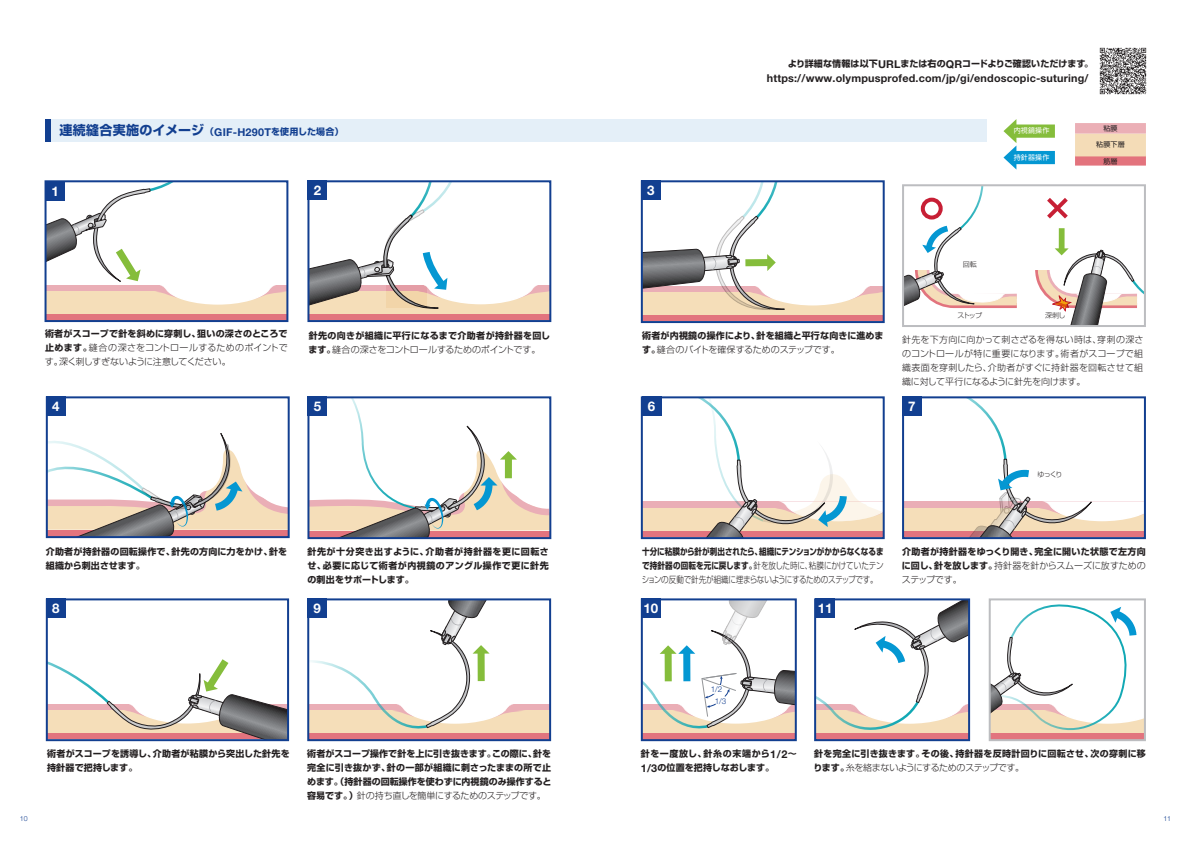
<style>
.page{position:relative;width:1191px;height:842px;background:#fff}
.page>*{position:absolute;margin:0;border:0;box-sizing:border-box;transform-origin:0 0}
.t1{font:700 13.3px "Helvetica Neue LT Std";color:#fff}
.t2{font:700 13px "Shin Go Pro";letter-spacing:.025em;color:#123f90}
.t3{font:700 10.8px "Helvetica Neue LT Std";letter-spacing:.015em;color:#231f20}
.t4{font:700 9px/14px "Shin Go Pro";letter-spacing:.025em;color:#231f20}
.t5{font:300 9px/14px "Shin Go Pro";letter-spacing:-.015em;color:#231f20;text-align:justify}
.t6{font:300 9px/14px "Shin Go Pro";letter-spacing:-.015em;color:#231f20;text-align:justify;scale:.84 1}
.t7{font:700 9px/14px "Shin Go Pro";letter-spacing:.045em;color:#231f20}
.t8{font:700 9px "Shin Go Pro";letter-spacing:.005em;color:#231f20}
.t9{font:300 8.1px/11.2px "Helvetica Neue LT Std";color:#123f90;text-align:center}
.t10{font:300 7px "Shin Go Pro";letter-spacing:-.125em;color:#231f20}
.t11{font:7px "Shin Go Pro";letter-spacing:.025em;color:#fff}
.t12{font:7px "Shin Go Pro";letter-spacing:.025em;color:#231f20}
.t13{font:300 7px "Helvetica Neue LT Std";color:#123f90}
.s1{font-family:"Helvetica Neue LT Std";font-size:10.8px}
.s2{font-size:9px}
.s3{font-weight:700}
.s4{font-weight:300}
</style>
<div class="page">
<div style="left:45px;top:119px;width:941px;height:23px;background:#e4eff8"></div>
<div style="left:45px;top:119px;width:6px;height:23px;background:#123f90"></div>
<div style="left:1011px;top:125px;width:44px;height:13px;background:#85bd3b"></div>
<div style="left:1011px;top:151px;width:44px;height:13px;background:#0497d2"></div>
<svg style="left:1003px;top:119px;width:13px;height:50px"></svg>
<svg style="left:1075px;top:123px;width:71px;height:43px;background:#eebbab"></svg>
<svg style="left:310px;top:183px;width:238px;height:136px"></svg>
<div style="left:307px;top:180px;width:244px;height:142px;border:2px solid #123f90"></div>
<div style="left:307px;top:180px;width:20px;height:20px;background:#123f90"></div>
<div style="left:642px;top:315px;width:241px;height:6px;background:#e2747e"></div>
<div style="left:642px;top:293px;width:241px;height:22px;background:#f5deb9"></div>
<svg style="left:644px;top:183px;width:237px;height:127px"></svg>
<div style="left:641px;top:180px;width:243px;height:143px;border:2px solid #123f90"></div>
<div style="left:641px;top:180px;width:19px;height:20px;background:#123f90"></div>
<svg style="left:991px;top:604px;width:152px;height:134px"></svg>
<div style="left:988px;top:598px;width:158px;height:143px;border:2px solid #bcbdc0"></div>
<div style="left:815px;top:733px;width:154px;height:6px;background:#e2747e"></div>
<svg style="left:817px;top:601px;width:150px;height:132px"></svg>
<div style="left:814px;top:598px;width:156px;height:143px;border:2px solid #123f90"></div>
<div style="left:815px;top:598px;width:20px;height:20px;background:#123f90"></div>
<div style="left:642px;top:733px;width:154px;height:6px;background:#e2747e"></div>
<svg style="left:644px;top:601px;width:150px;height:132px"></svg>
<div style="left:641px;top:598px;width:156px;height:143px;border:2px solid #123f90"></div>
<div style="left:641px;top:598px;width:19px;height:20px;background:#123f90"></div>
<svg style="left:49px;top:659px;width:237px;height:79px"></svg>
<div style="left:46px;top:598px;width:243px;height:143px;border:2px solid #123f90"></div>
<div style="left:46px;top:598px;width:20px;height:20px;background:#123f90"></div>
<div style="left:308px;top:733px;width:242px;height:6px;background:#e2747e"></div>
<svg style="left:310px;top:601px;width:238px;height:132px"></svg>
<div style="left:307px;top:598px;width:244px;height:143px;border:2px solid #123f90"></div>
<div style="left:307px;top:598px;width:20px;height:20px;background:#123f90"></div>
<svg style="left:48px;top:183px;width:237px;height:136px"></svg>
<div style="left:45px;top:180px;width:243px;height:142px;border:2px solid #123f90"></div>
<svg style="left:1047px;top:198px;width:21px;height:21px"></svg>
<div style="left:1058px;top:228px;width:6px;height:21px;background:#85bd3b"></div>
<svg style="left:1035px;top:248px;width:108px;height:76px"></svg>
<svg style="left:905px;top:187px;width:112px;height:121px"></svg>
<div style="left:902px;top:184px;width:244px;height:143px;border:2px solid #bcbdc0"></div>
<svg style="left:310px;top:399px;width:238px;height:137px"></svg>
<div style="left:307px;top:396px;width:244px;height:143px;border:2px solid #123f90"></div>
<svg style="left:49px;top:433px;width:238px;height:102px"></svg>
<div style="left:46px;top:396px;width:244px;height:142px;border:2px solid #123f90"></div>
<div style="left:46px;top:396px;width:20px;height:20px;background:#123f90"></div>
<div style="left:307px;top:396px;width:20px;height:20px;background:#123f90"></div>
<svg style="left:644px;top:399px;width:237px;height:137px"></svg>
<div style="left:641px;top:396px;width:243px;height:143px;border:2px solid #123f90"></div>
<div style="left:641px;top:396px;width:20px;height:20px;background:#123f90"></div>
<svg style="left:905px;top:399px;width:238px;height:137px"></svg>
<div style="left:902px;top:396px;width:244px;height:143px;border:2px solid #123f90"></div>
<div style="left:902px;top:396px;width:20px;height:20px;background:#123f90"></div>
<img style="left:1099px;top:47px;width:48px;height:48px">
<p class="t8" style="left:788px;top:57px;width:307px">より詳細な情報は以下<span class="s1">URL</span>または右の<span class="s1">QR</span>コードよりご確認いただけます。</p>
<p class="t3" style="left:767px;top:71px;width:323px">https://www.olympusprofed.com/jp/gi/endoscopic-suturing/</p>
<h2 class="t2" style="left:60px;top:120px;width:285px">連続縫合実施のイメージ<span class="s2">（</span><span class="s1">GIF-H290T</span><span class="s2">を使用した場合）</span></h2>
<p class="t11" style="left:1013px;top:125px;width:37px">内視鏡操作</p>
<p class="t11" style="left:1013px;top:151px;width:37px">持針器操作</p>
<h1 class="t1" style="left:52px;top:183px;width:9px">1</h1>
<h1 class="t1" style="left:314px;top:182px;width:9px">2</h1>
<h1 class="t1" style="left:647px;top:182px;width:9px">3</h1>
<p class="t10" style="left:962px;top:258px;width:16px">回転</p>
<p class="t10" style="left:957px;top:310px;width:26px">ストップ</p>
<p class="t10" style="left:1045px;top:310px;width:22px">深刺し</p>
<p class="t12" style="left:1103px;top:123px;width:16px">粘膜</p>
<p class="t12" style="left:1103px;top:155px;width:16px">筋層</p>
<p class="t12" style="left:1096px;top:139px;width:30px">粘膜下層</p>
<p class="t5" style="left:45px;top:325px;width:244px"><span class="s3">術者がスコープで針を斜めに穿刺し、狙いの深さのところで止めます。</span>縫合の深さをコントロールするためのポイントです。深く刺しすぎないように注意してください。</p>
<p class="t7" style="left:308px;top:328px;width:243px">針先の向きが組織に平行になるまで介助者が持針器を回します。<span class="s4">縫合の深さをコントロールするためのポイントです。</span></p>
<p class="t4" style="left:642px;top:328px;width:243px">術者が内視鏡の操作により、針を組織と平行な向きに進めます。<span class="s4">縫合のバイトを確保するためのステップです。</span></p>
<p class="t5" style="left:902px;top:331px;width:243px">針先を下方向に向かって刺さざるを得ない時は、穿刺の深さのコントロールが特に重要になります。術者がスコープで組織表面を穿刺したら、介助者がすぐに持針器を回転させて組織に対して平行になるように針先を向けます。</p>
<h1 class="t1" style="left:52px;top:398px;width:9px">4</h1>
<h1 class="t1" style="left:314px;top:398px;width:9px">5</h1>
<h1 class="t1" style="left:648px;top:398px;width:9px">6</h1>
<h1 class="t1" style="left:908px;top:398px;width:9px">7</h1>
<p class="t10" style="left:1037px;top:468px;width:27px">ゆっくり</p>
<p class="t4" style="left:46px;top:544px;width:243px">介助者が持針器の回転操作で、針先の方向に力をかけ、針を組織から刺出させます。</p>
<p class="t4" style="left:307px;top:544px;width:243px;text-align:justify">針先が十分突き出すように、介助者が持針器を更に回転させ、必要に応じて術者が内視鏡のアングル操作で更に針先の刺出をサポートします。</p>
<p class="t6" style="left:642px;top:543px;width:289px"><span class="s3">十分に粘膜から針が刺出されたら、組織にテンションがかからなくなるまで持針器の回転を元に戻します。</span>針を放した時に、粘膜にかけていたテンションの反動で針先が組織に埋まらないようにするためのステップです。</p>
<p class="t4" style="left:902px;top:544px;width:245px;text-align:justify">介助者が持針器をゆっくり開き、完全に開いた状態で左方向に回し、針を放します。<span class="s4">持針器を針からスムーズに放すためのステップです。</span></p>
<h1 class="t1" style="left:52px;top:600px;width:9px">8</h1>
<h1 class="t1" style="left:313px;top:600px;width:9px">9</h1>
<h1 class="t1" style="left:643px;top:600px;width:16px">10</h1>
<h1 class="t1" style="left:818px;top:600px;width:16px">11</h1>
<p class="t9" style="left:711px;top:684px;width:17px">1/2<br>1/3</p>
<p class="t4" style="left:47px;top:746px;width:244px">術者がスコープを誘導し、介助者が粘膜から突出した針先を持針器で把持します。</p>
<p class="t4" style="left:307px;top:746px;width:246px;text-align:justify">術者がスコープ操作で針を上に引き抜きます。この際に、針を完全に引き抜かず、針の一部が組織に刺さったままの所で止めます。（持針器の回転操作を使わずに内視鏡のみ操作すると容易です。）<span class="s4">針の持ち直しを簡単にするためのステップです。</span></p>
<p class="t4" style="left:641px;top:746px;width:157px">針を一度放し、針糸の末端から<span class="s1">1/2</span>～<br><span class="s1">1/3</span>の位置を把持しなおします。</p>
<p class="t4" style="left:813px;top:746px;width:334px">針を完全に引き抜きます。その後、持針器を反時計回りに回転させ、次の穿刺に移ります。<span class="s4">糸を絡まないようにするためのステップです。</span></p>
<p class="t13" style="left:20px;top:814px;width:9px">10</p>
<p class="t13" style="left:1163px;top:814px;width:9px">11</p>
</div>
